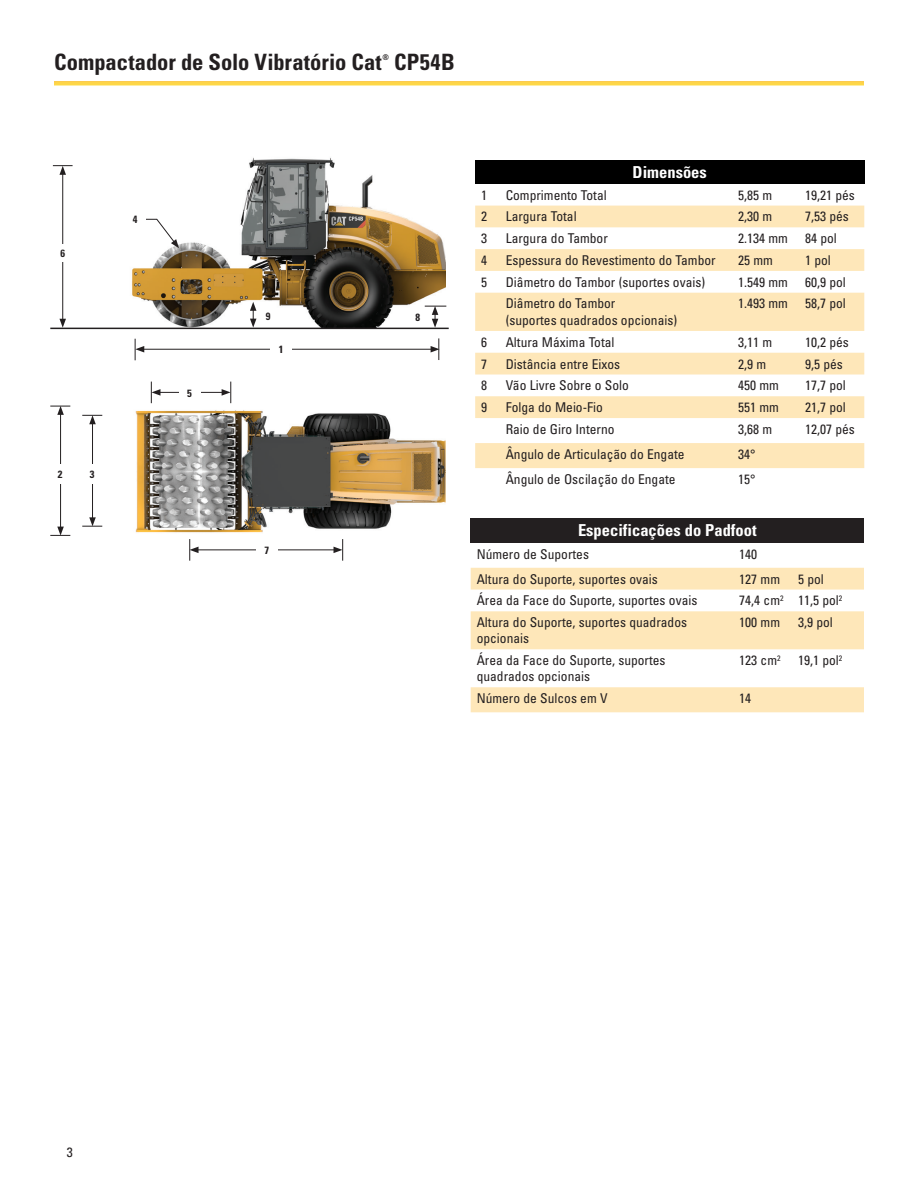
<style>
.page{position:relative;width:918px;height:1188px;background:#fff}
.page>*{position:absolute;margin:0;border:0;box-sizing:border-box;transform-origin:0 0}
.BackCover-SH{font:700 condensed 22.5px "Univers LT Std";letter-spacing:.005em;color:#231f20}
.t1{font:700 condensed 16.5px "Univers LT Std";color:#fff}
.t2{font:condensed 13.5px/16.2px "Univers LT Std";color:#231f20}
.t3{font:condensed 13.5px "Univers LT Std";color:#231f20}
.SpecsNumeric{font:700 condensed 10.5px "Univers LT Std";color:#231f20}
.BackCover-SH-2{font:700 condensed 7.8px "Univers LT Std";color:#231f20}
</style>
<div class="page">
<div style="left:475px;top:160px;width:389px;height:24px;background:#000"></div>
<svg style="left:475px;top:206px;width:389px;height:262px;fill:#fee7b9"></svg>
<img style="left:100px;top:381px;width:345px;height:172px">
<img style="left:98px;top:157px;width:348px;height:171px">
<hr style="left:142px;top:349px;width:291px;height:1px;background:#231f20">
<svg style="left:135px;top:339px;width:9px;height:21px"></svg>
<svg style="left:431px;top:338px;width:9px;height:22px"></svg>
<hr style="left:50px;top:328px;width:399px;height:1px;background:#231f20">
<hr style="left:62px;top:172px;width:1px;height:149px;background:#231f20">
<svg style="left:53px;top:165px;width:20px;height:10px"></svg>
<svg style="left:59px;top:319px;width:7px;height:9px"></svg>
<hr style="left:158px;top:392px;width:66px;height:1px;background:#231f20">
<svg style="left:222px;top:382px;width:10px;height:21px"></svg>
<svg style="left:250px;top:302px;width:6px;height:26px"></svg>
<svg style="left:151px;top:382px;width:9px;height:21px"></svg>
<svg style="left:145px;top:219px;width:34px;height:29px"></svg>
<hr style="left:92px;top:422px;width:1px;height:98px;background:#231f20">
<hr style="left:60px;top:412px;width:1px;height:117px;background:#231f20">
<svg style="left:50px;top:406px;width:20px;height:9px"></svg>
<svg style="left:50px;top:527px;width:20px;height:9px"></svg>
<svg style="left:82px;top:415px;width:20px;height:9px"></svg>
<svg style="left:82px;top:517px;width:20px;height:10px"></svg>
<div style="left:271px;top:339px;width:21px;height:21px;background:#fff"></div>
<div style="left:54px;top:464px;width:13px;height:20px;background:#fff"></div>
<div style="left:86px;top:464px;width:12px;height:20px;background:#fff"></div>
<div style="left:125px;top:209px;width:21px;height:21px;background:#fff"></div>
<div style="left:53px;top:244px;width:19px;height:18px;background:#fff"></div>
<hr style="left:196px;top:550px;width:140px;height:1px;background:#231f20">
<svg style="left:334px;top:539px;width:9px;height:22px"></svg>
<svg style="left:189px;top:539px;width:10px;height:22px"></svg>
<div style="left:256px;top:540px;width:21px;height:21px;background:#fff"></div>
<svg style="left:425px;top:306px;width:21px;height:22px"></svg>
<div style="left:407px;top:309px;width:21px;height:16px;background:#fff"></div>
<div style="left:262px;top:309px;width:13px;height:15px;background:#fff"></div>
<div style="left:179px;top:382px;width:21px;height:21px;background:#fff"></div>
<div style="left:471px;top:518px;width:393px;height:25px;background:#231f20"></div>
<svg style="left:471px;top:568px;width:393px;height:144px;fill:#fee7b9"></svg>
<p class="BackCover-SH" style="left:54px;top:48px;width:329px">Compactador de Solo Vibratório Cat</p>
<p class="BackCover-SH-2" style="left:383px;top:52px;width:8px">®</p>
<p class="BackCover-SH" style="left:394px;top:48px;width:62px">CP54B</p>
<p class="SpecsNumeric" style="left:60px;top:247px;width:6px">6</p>
<p class="SpecsNumeric" style="left:133px;top:213px;width:6px">4</p>
<p class="SpecsNumeric" style="left:58px;top:468px;width:6px">2</p>
<p class="SpecsNumeric" style="left:90px;top:468px;width:6px">3</p>
<p class="SpecsNumeric" style="left:187px;top:386px;width:6px">5</p>
<p class="SpecsNumeric" style="left:266px;top:310px;width:6px">9</p>
<p class="SpecsNumeric" style="left:416px;top:311px;width:6px">8</p>
<p class="SpecsNumeric" style="left:279px;top:343px;width:6px">1</p>
<p class="SpecsNumeric" style="left:265px;top:544px;width:6px">7</p>
<p class="t1" style="left:633px;top:162px;width:76px">Dimensões</p>
<p class="t3" style="left:481px;top:186px;width:7px">1</p>
<p class="t2" style="left:506px;top:186px;width:103px">Comprimento Total</p>
<p class="t2" style="left:738px;top:186px;width:36px">5,85 m</p>
<p class="t2" style="left:805px;top:186px;width:51px">19,21 pés</p>
<p class="t3" style="left:481px;top:208px;width:7px">2</p>
<p class="t2" style="left:506px;top:208px;width:73px">Largura Total</p>
<p class="t2" style="left:738px;top:208px;width:36px">2,30 m</p>
<p class="t2" style="left:805px;top:208px;width:45px">7,53 pés</p>
<p class="t3" style="left:481px;top:230px;width:7px">3</p>
<p class="t2" style="left:506px;top:230px;width:104px">Largura do Tambor</p>
<p class="t2" style="left:738px;top:230px;width:51px">2.134 mm</p>
<p class="t2" style="left:805px;top:230px;width:33px">84 pol</p>
<p class="t3" style="left:481px;top:252px;width:7px">4</p>
<p class="t2" style="left:506px;top:252px;width:212px">Espessura do Revestimento do Tambor</p>
<p class="t2" style="left:738px;top:252px;width:36px">25 mm</p>
<p class="t2" style="left:805px;top:252px;width:27px">1 pol</p>
<p class="t3" style="left:481px;top:273px;width:7px">5</p>
<p class="t2" style="left:506px;top:274px;width:201px">Diâmetro do Tambor (suportes ovais)</p>
<p class="t2" style="left:738px;top:274px;width:51px">1.549 mm</p>
<p class="t2" style="left:805px;top:274px;width:42px">60,9 pol</p>
<p class="t2" style="left:506px;top:295px;width:173px">Diâmetro do Tambor<br>(suportes quadrados opcionais)</p>
<p class="t2" style="left:738px;top:295px;width:51px">1.493 mm</p>
<p class="t2" style="left:805px;top:295px;width:42px">58,7 pol</p>
<p class="t3" style="left:481px;top:333px;width:7px">6</p>
<p class="t2" style="left:506px;top:334px;width:110px">Altura Máxima Total</p>
<p class="t2" style="left:738px;top:334px;width:36px">3,11 m</p>
<p class="t2" style="left:805px;top:334px;width:45px">10,2 pés</p>
<p class="t3" style="left:481px;top:355px;width:7px">7</p>
<p class="t2" style="left:506px;top:355px;width:116px">Distância entre Eixos</p>
<p class="t2" style="left:738px;top:355px;width:30px">2,9 m</p>
<p class="t2" style="left:805px;top:355px;width:39px">9,5 pés</p>
<p class="t3" style="left:481px;top:377px;width:7px">8</p>
<p class="t2" style="left:506px;top:377px;width:125px">Vão Livre Sobre o Solo</p>
<p class="t2" style="left:738px;top:377px;width:42px">450 mm</p>
<p class="t2" style="left:805px;top:377px;width:42px">17,7 pol</p>
<p class="t3" style="left:481px;top:399px;width:7px">9</p>
<p class="t2" style="left:506px;top:399px;width:99px">Folga do Meio-Fio</p>
<p class="t2" style="left:738px;top:399px;width:42px">551 mm</p>
<p class="t2" style="left:805px;top:399px;width:42px">21,7 pol</p>
<p class="t2" style="left:506px;top:421px;width:110px">Raio de Giro Interno</p>
<p class="t2" style="left:738px;top:421px;width:36px">3,68 m</p>
<p class="t2" style="left:805px;top:421px;width:51px">12,07 pés</p>
<p class="t2" style="left:506px;top:446px;width:180px">Ângulo de Articulação do Engate</p>
<p class="t2" style="left:738px;top:446px;width:19px">34°</p>
<p class="t2" style="left:506px;top:471px;width:171px">Ângulo de Oscilação do Engate</p>
<p class="t2" style="left:738px;top:471px;width:19px">15°</p>
<p class="t1" style="left:578px;top:520px;width:180px">Especificações do Padfoot</p>
<p class="t2" style="left:477px;top:545px;width:114px">Número de Suportes</p>
<p class="t2" style="left:739px;top:545px;width:19px">140</p>
<p class="t2" style="left:477px;top:570px;width:183px">Altura do Suporte, suportes ovais</p>
<p class="t2" style="left:739px;top:570px;width:42px">127 mm</p>
<p class="t2" style="left:798px;top:570px;width:27px">5 pol</p>
<p class="t2" style="left:477px;top:592px;width:222px">Área da Face do Suporte, suportes ovais</p>
<p class="t2" style="left:739px;top:592px;width:46px">74,4 cm<sup>2</sup></p>
<p class="t2" style="left:798px;top:592px;width:46px">11,5 pol<sup>2</sup></p>
<p class="t2" style="left:477px;top:614px;width:212px">Altura do Suporte, suportes quadrados opcionais</p>
<p class="t2" style="left:739px;top:614px;width:42px">100 mm</p>
<p class="t2" style="left:798px;top:614px;width:36px">3,9 pol</p>
<p class="t2" style="left:477px;top:652px;width:190px">Área da Face do Suporte, suportes quadrados opcionais</p>
<p class="t2" style="left:739px;top:652px;width:43px">123 cm<sup>2</sup></p>
<p class="t2" style="left:798px;top:652px;width:46px">19,1 pol<sup>2</sup></p>
<p class="t2" style="left:477px;top:690px;width:132px">Número de Sulcos em V</p>
<p class="t2" style="left:739px;top:690px;width:13px">14</p>
<p class="t2" style="left:67px;top:1144px;width:7px">3</p>
</div>
